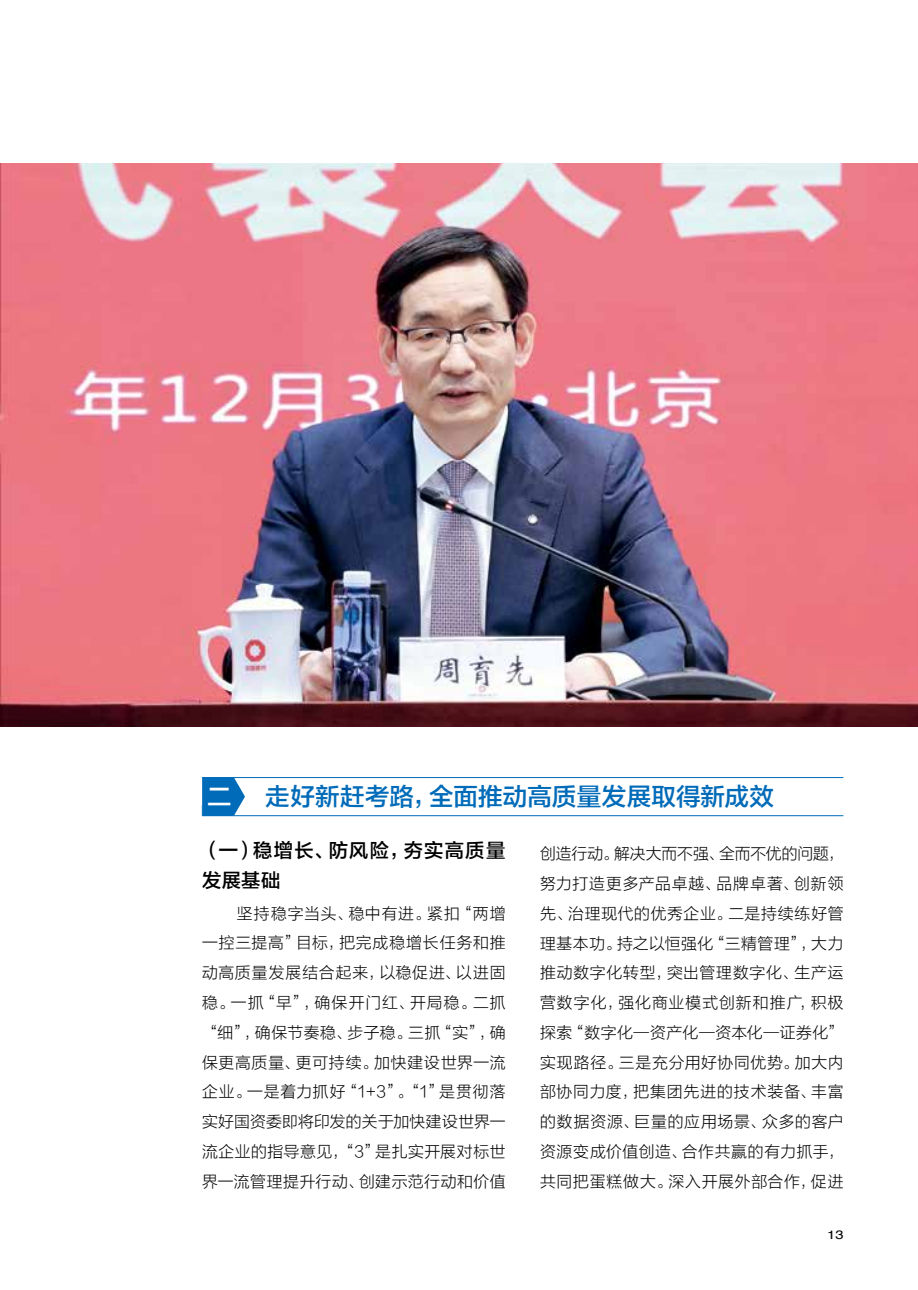
<style>
.page{position:relative;width:918px;height:1290px;background:#fff}
.page>*{position:absolute;margin:0;border:0;box-sizing:border-box;transform-origin:0 0}
.t1{font:24.5px "FZLTZHJW GB1 0";letter-spacing:.015em;color:#006bb9}
.t2{font:24.5px "FZLTZHJW GB1 0";color:#fff}
.t3{font:19.25px/29.8px "FZLTZHJW GB1 0";letter-spacing:.065em;color:#000}
.t4{font:15.75px/29.8px "FZLTXHJW GB1 0";letter-spacing:.045em;color:#000;text-align:justify}
.t5{font:12.25px "Helvetica";color:#000;scale:1.2 1}
</style>
<div class="page">
<hr style="left:202px;top:777px;width:641px;height:1px;background:#006bb9">
<hr style="left:202px;top:815px;width:641px;height:1px;background:#006bb9">
<svg style="left:202px;top:777px;width:43px;height:39px"></svg>
<img style="left:0;top:164px;width:918px;height:563px">
<h1 class="t2" style="left:207px;top:783px;width:26px">二</h1>
<h1 class="t1" style="left:265px;top:783px;width:510px">走好新赶考路，全面推动高质量发展取得新成效</h1>
<p class="t3" style="left:202px;top:836px;width:305px">（一）稳增长、防风险，夯实高质量发展基础</p>
<p class="t4" style="left:202px;top:899px;width:305px;text-indent:35px">坚持稳字当头、稳中有进。紧扣“两增一控三提高”目标，把完成稳增长任务和推动高质量发展结合起来，以稳促进、以进固稳。一抓“早”，确保开门红、开局稳。二抓“细”，确保节奏稳、步子稳。三抓“实”，确保更高质量、更可持续。加快建设世界一流企业。一是着力抓好“1+3”。“1”是贯彻落实好国资委即将印发的关于加快建设世界一流企业的指导意见，“3”是扎实开展对标世界一流管理提升行动、创建示范行动和价值</p>
<p class="t4" style="left:540px;top:839px;width:305px">创造行动。解决大而不强、全而不优的问题，努力打造更多产品卓越、品牌卓著、创新领先、治理现代的优秀企业。二是持续练好管理基本功。持之以恒强化“三精管理”，大力推动数字化转型，突出管理数字化、生产运营数字化，强化商业模式创新和推广，积极探索“数字化—资产化—资本化—证券化”实现路径。三是充分用好协同优势。加大内部协同力度，把集团先进的技术装备、丰富的数据资源、巨量的应用场景、众多的客户资源变成价值创造、合作共赢的有力抓手，共同把蛋糕做大。深入开展外部合作，促进</p>
<p class="t5" style="left:827px;top:1225px;width:15px">13</p>
</div>
